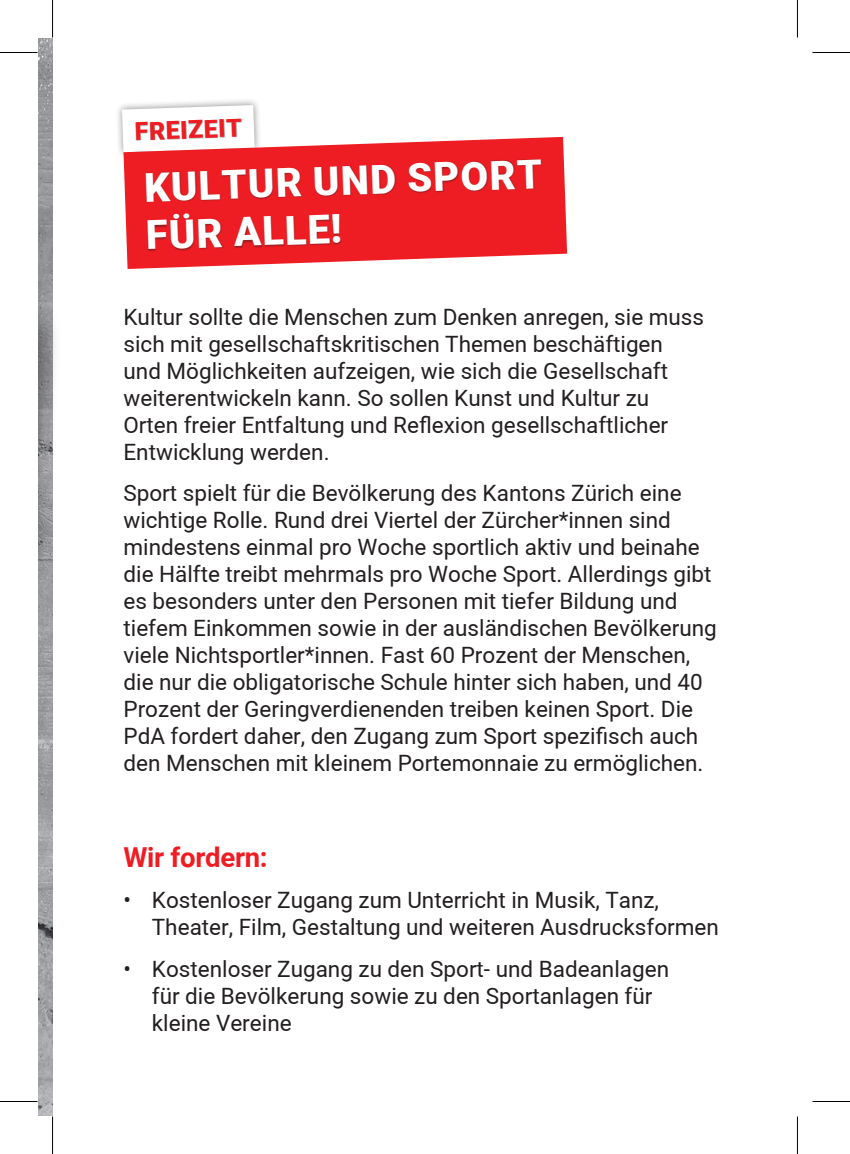
<style>
.page{position:relative;width:850px;height:1154px;background:#fff}
.page>*{position:absolute;margin:0;border:0;box-sizing:border-box;transform-origin:0 0}
.t1{font:900 40px/48px "Araboto";color:#fff}
.t2{font:700 27.5px "Araboto";letter-spacing:-.01em;color:#ee1d23}
.t3{font:900 24.75px "Araboto";color:#ee1d23}
.t4{font:22.5px/27px "Araboto";color:#231f20}
</style>
<div class="page">
<img style="left:38px;top:38px;width:14px;height:1077px">
<div style="left:38px;top:264px;width:25px;height:544px;background:#231f20;opacity:.7"></div>
<img style="left:38px;top:282px;width:25px;height:471px">
<div style="left:114px;top:97px;width:148px;height:62px;background:#231f20;opacity:.5"></div>
<svg style="left:122px;top:105px;width:132px;height:47px"></svg>
<div style="left:135px;top:118px;width:107px;height:23px;background:#231f20;opacity:.4"></div>
<svg style="left:123px;top:137px;width:444px;height:132px;fill:#ee1d23"></svg>
<div style="left:145px;top:159px;width:397px;height:92px;background:#231f20;opacity:.4"></div>
<img style="left:38px;top:620px;width:14px;height:454px">
<hr style="left:0;top:52px;width:38px;height:1px;background:#000">
<hr style="left:812px;top:52px;width:37px;height:1px;background:#000">
<hr style="left:0;top:1101px;width:38px;height:1px;background:#000">
<hr style="left:812px;top:1101px;width:37px;height:1px;background:#000">
<hr style="left:52px;top:0;width:1px;height:38px;background:#000">
<hr style="left:52px;top:1116px;width:1px;height:38px;background:#000">
<hr style="left:796px;top:0;width:1px;height:38px;background:#000">
<hr style="left:796px;top:1116px;width:1px;height:38px;background:#000">
<p class="t3" style="left:134px;top:114px;width:108px;rotate:-2deg">FREIZEIT</p>
<h1 class="t1" style="left:143px;top:166px;width:399px;rotate:-2deg">KULTUR UND SPORT<br>FÜR ALLE!</h1>
<p class="t4" style="left:123px;top:304px;width:582px">Kultur sollte die Menschen zum Denken anregen, sie muss sich mit gesellschaftskritischen Themen beschäftigen und Möglichkeiten aufzeigen, wie sich die Gesellschaft weiterentwickeln kann. So sollen Kunst und Kultur zu Orten freier Entfaltung und Reflexion gesellschaftlicher Entwicklung werden.</p>
<p class="t4" style="left:123px;top:481px;width:594px">Sport spielt für die Bevölkerung des Kantons Zürich eine wichtige Rolle. Rund drei Viertel der Zürcher*innen sind mindestens einmal pro Woche sportlich aktiv und beinahe die Hälfte treibt mehrmals pro Woche Sport. Allerdings gibt es besonders unter den Personen mit tiefer Bildung und tiefem Einkommen sowie in der ausländischen Bevölkerung viele Nichtsportler*innen. Fast 60 Prozent der Menschen, die nur die obligatorische Schule hinter sich haben, und 40<br>Prozent der Geringverdienenden treiben keinen Sport. Die PdA fordert daher, den Zugang zum Sport spezifisch auch den Menschen mit kleinem Portemonnaie zu ermöglichen.</p>
<p class="t2" style="left:123px;top:838px;width:146px">Wir fordern:</p>
<p class="t4" style="left:152px;top:887px;width:568px;text-indent:-28px">• Kostenloser Zugang zum Unterricht in Musik, Tanz,<br>Theater, Film, Gestaltung und weiteren Ausdrucksformen</p>
<p class="t4" style="left:152px;top:956px;width:518px;text-indent:-28px">• Kostenloser Zugang zu den Sport- und Badeanlagen für die Bevölkerung sowie zu den Sportanlagen für kleine Vereine</p>
</div>
